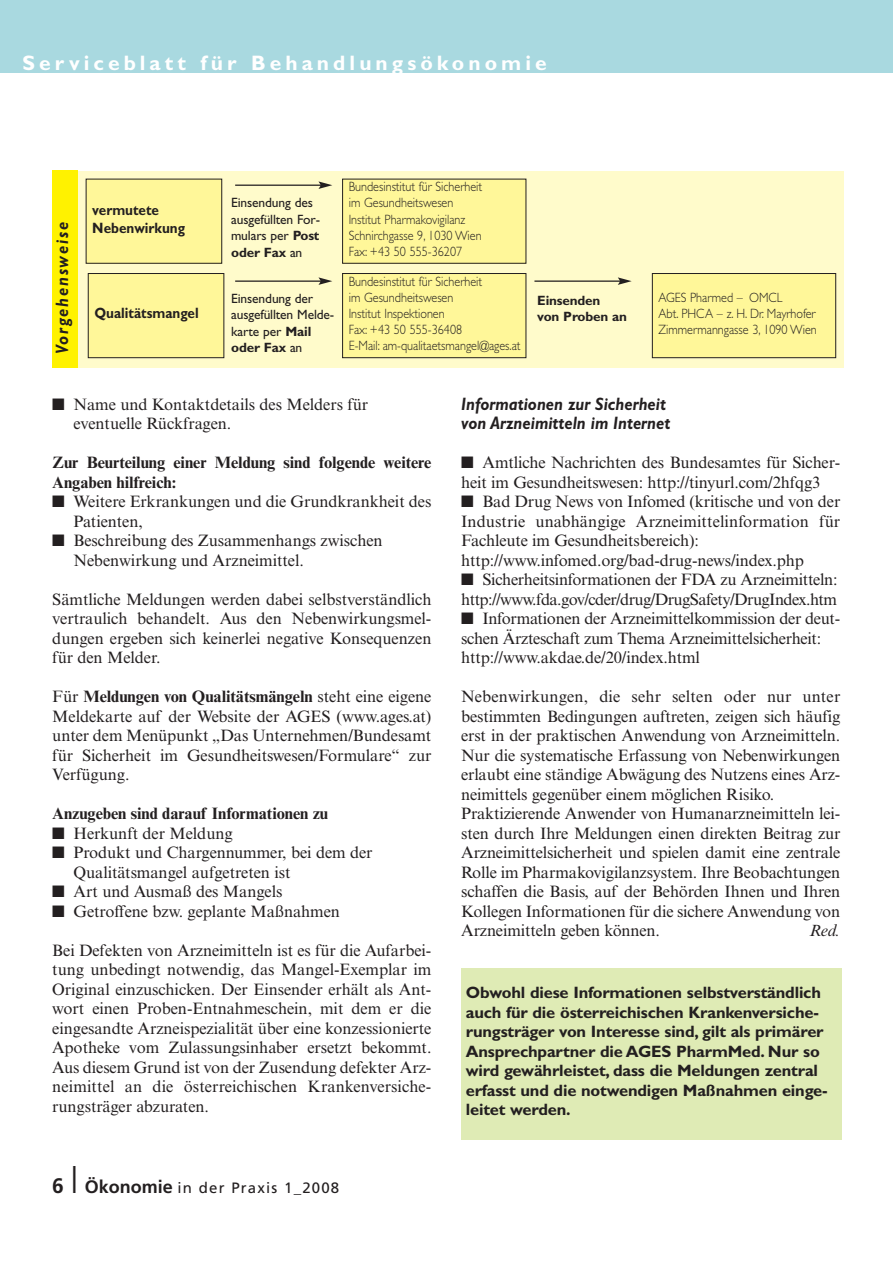
<style>
.page{position:relative;width:893px;height:1263px;background:#fff}
.page>*{position:absolute;margin:0;border:0;box-sizing:border-box;transform-origin:0 0}
.t1{font:700 21px "Gill Sans Std";letter-spacing:.195em;color:#fff}
.t2{font:italic 700 18px/19.5px "Gill Sans Std";color:#231f20;scale:.9 1}
.t3{font:italic 700 18px "Gill Sans Std";letter-spacing:.105em;color:#231f20;scale:.9 1}
.t4{font:16.5px/19.5px "Times New Roman MT Std";letter-spacing:-.01em;color:#231f20}
.t5{font:700 16.5px/19.5px "Gill Sans Std";letter-spacing:-.01em;color:#231f20}
.t6{font:16.5px/19.5px "Times New Roman MT Std";letter-spacing:-.03em;color:#231f20}
.t7{font:700 16.5px/19.5px "Times New Roman MT Std";letter-spacing:-.005em;color:#231f20}
.t8{font:italic 16.5px "Times New Roman MT Std";color:#231f20}
.t9{font:700 15px/18px "Gill Sans Std";color:#231f20;scale:.9 1}
.t10{font:15px "Frutiger LT Std";letter-spacing:.08em;color:#231f20}
.t11{font:300 13.5px/16.2px "Gill Sans Std";color:#231f20;scale:.9 1}
.t12{font:13.5px/16.5px "Gill Sans Std";letter-spacing:-.01em;color:#231f20}
.t13{font:700 13.5px/16.5px "Gill Sans Std";letter-spacing:-.01em;color:#231f20}
.s1{font-weight:700}
.s2{font-weight:700;font-size:21px}
.s3{font-weight:300;font-size:36px}
.s4{font-weight:700;font-size:18px}
</style>
<div class="page">
<div style="left:0;top:0;width:893px;height:72px;background:#a9d9e0"></div>
<div style="left:52px;top:171px;width:791px;height:197px;background:#fffbcb"></div>
<div style="left:86px;top:179px;width:136px;height:84px;background:#fff799"></div>
<div style="left:86px;top:179px;width:136px;height:85px;border:1px solid #231f20"></div>
<div style="left:343px;top:179px;width:183px;height:84px;background:#fff799"></div>
<div style="left:342px;top:179px;width:184px;height:85px;border:1px solid #231f20"></div>
<div style="left:343px;top:274px;width:183px;height:84px;background:#fff799"></div>
<div style="left:342px;top:273px;width:184px;height:85px;border:1px solid #231f20"></div>
<div style="left:652px;top:274px;width:184px;height:84px;background:#fff799"></div>
<div style="left:652px;top:273px;width:184px;height:85px;border:1px solid #231f20"></div>
<div style="left:88px;top:274px;width:136px;height:84px;background:#fff799"></div>
<div style="left:88px;top:273px;width:136px;height:85px;border:1px solid #231f20"></div>
<hr style="left:235px;top:185px;width:86px;height:1px;background:#231f20">
<svg style="left:318px;top:181px;width:14px;height:8px"></svg>
<hr style="left:235px;top:281px;width:86px;height:1px;background:#231f20">
<svg style="left:318px;top:277px;width:14px;height:8px"></svg>
<hr style="left:534px;top:281px;width:86px;height:1px;background:#231f20">
<svg style="left:618px;top:277px;width:14px;height:8px"></svg>
<div style="left:52px;top:170px;width:26px;height:198px;background:#fff200"></div>
<div style="left:462px;top:968px;width:380px;height:172px;background:#dfebb5"></div>
<p class="t1" style="left:23px;top:55px;width:526px">Serviceblatt für Behandlungsökonomie</p>
<p class="t3" style="left:55px;top:354px;width:148px;rotate:-90deg">Vorgehensweise</p>
<p class="t9" style="left:92px;top:202px;width:105px">vermutete<br>Nebenwirkung</p>
<p class="t9" style="left:94px;top:306px;width:117px">Qualitätsmangel</p>
<p class="t11" style="left:349px;top:180px;width:150px">Bundesinstitut für Sicherheit im Gesundheitswesen<br>Institut Pharmakovigilanz<br>Schnirchgasse 9, 1030 Wien<br>Fax: +43 50 555-36207</p>
<p class="t11" style="left:349px;top:274px;width:192px">Bundesinstitut für Sicherheit<br>im Gesundheitswesen<br>Institut Inspektionen<br>Fax: +43 50 555-36408<br>E-Mail: am-qualitaetsmangel@ages.at</p>
<p class="t12" style="left:231px;top:196px;width:90px">Einsendung des ausgefüllten For&shy;mulars per <span class="s1">Post oder Fax</span> an</p>
<p class="t12" style="left:231px;top:291px;width:105px">Einsendung der ausgefüllten Melde&shy;karte per <span class="s1">Mail oder Fax</span> an</p>
<p class="t13" style="left:537px;top:293px;width:91px">Einsenden<br>von Proben an</p>
<p class="t11" style="left:658px;top:291px;width:177px">AGES Pharmed – OMCL<br>Abt. PHCA – z. H. Dr. Mayrhofer<br>Zimmermanngasse 3, 1090 Wien</p>
<p class="t4" style="left:74px;top:396px;width:296px;text-indent:-21px">■ Name und Kontaktdetails des Melders für eventuelle Rückfragen.</p>
<p class="t7" style="left:52px;top:454px;width:381px">Zur Beurteilung einer Meldung sind folgende weitere<br>Angaben hilfreich:</p>
<p class="t4" style="left:74px;top:493px;width:359px;text-indent:-21px">■ Weitere Erkrankungen und die Grundkrankheit des<br>Patienten,</p>
<p class="t4" style="left:74px;top:532px;width:310px;text-indent:-21px">■ Beschreibung des Zusammenhangs zwischen<br>Nebenwirkung und Arzneimittel.</p>
<p class="t4" style="left:52px;top:591px;width:381px;text-align:justify">Sämtliche Meldungen werden dabei selbstverständlich vertraulich behandelt. Aus den Nebenwirkungsmel&shy;dungen ergeben sich keinerlei negative Konsequenzen für den Melder.</p>
<p class="t4" style="left:52px;top:688px;width:381px;text-align:justify">Für <span class="s1">Meldungen von Qualitätsmängeln</span> steht eine eigene Meldekarte auf der Website der AGES (www.ages.at) unter dem Menüpunkt „Das Unternehmen/Bundesamt für Sicherheit im Gesundheitswesen/Formulare“ zur Verfügung.</p>
<p class="t7" style="left:52px;top:805px;width:277px">Anzugeben sind darauf Informationen zu</p>
<p class="t4" style="left:52px;top:825px;width:182px">■ Herkunft der Meldung</p>
<p class="t4" style="left:74px;top:844px;width:301px;text-indent:-21px">■ Produkt und Chargennummer, bei dem der<br>Qualitätsmangel aufgetreten ist</p>
<p class="t4" style="left:52px;top:883px;width:232px">■ Art und Ausmaß des Mangels</p>
<p class="t4" style="left:52px;top:903px;width:289px">■ Getroffene bzw. geplante Maßnahmen</p>
<p class="t4" style="left:52px;top:942px;width:381px;text-align:justify">Bei Defekten von Arzneimitteln ist es für die Aufarbei&shy;tung unbedingt notwendig, das Mangel-Exemplar im Original einzuschicken. Der Einsender erhält als Ant&shy;wort einen Proben-Entnahmeschein, mit dem er die eingesandte Arzneispezialität über eine konzessionierte Apotheke vom Zulassungsinhaber ersetzt bekommt.<br>Aus diesem Grund ist von der Zusendung defekter Arz&shy;neimittel an die österreichischen Krankenversiche&shy;rungsträger abzuraten.</p>
<p class="t10" style="left:52px;top:1180px;width:288px"><span class="s2">6</span> <span class="s3">l</span> <span class="s4">Ökonomie</span> in der Praxis 1_2008</p>
<p class="t2" style="left:461px;top:396px;width:234px">Informationen zur Sicherheit von Arzneimitteln im Internet</p>
<p class="t4" style="left:461px;top:454px;width:381px">■ Amtliche Nachrichten des Bundesamtes für Sicher&shy;heit im Gesundheitswesen: http://tinyurl.com/2hfqg3</p>
<p class="t4" style="left:461px;top:493px;width:381px">■ Bad Drug News von Infomed (kritische und von der Industrie unabhängige Arzneimittelinformation für Fachleute im Gesundheitsbereich): http://www.infomed.org/bad-drug-news/index.php</p>
<p class="t6" style="left:461px;top:571px;width:378px">■ Sicherheitsinformationen der FDA zu Arzneimitteln: http://www.fda.gov/cder/drug/DrugSafety/DrugIndex.htm</p>
<p class="t4" style="left:461px;top:610px;width:381px">■ Informationen der Arzneimittelkommission der deut&shy;schen Ärzteschaft zum Thema Arzneimittelsicherheit: http://www.akdae.de/20/index.html</p>
<p class="t4" style="left:461px;top:688px;width:381px">Nebenwirkungen, die sehr selten oder nur unter bestimmten Bedingungen auftreten, zeigen sich häufig erst in der praktischen Anwendung von Arzneimitteln.<br>Nur die systematische Erfassung von Nebenwirkungen erlaubt eine ständige Abwägung des Nutzens eines Arz&shy;neimittels gegenüber einem möglichen Risiko.<br>Praktizierende Anwender von Humanarzneimitteln lei&shy;sten durch Ihre Meldungen einen direkten Beitrag zur Arzneimittelsicherheit und spielen damit eine zentrale Rolle im Pharmakovigilanzsystem. Ihre Beobachtungen schaffen die Basis, auf der Behörden Ihnen und Ihren Kollegen Informationen für die sichere Anwendung von Arzneimitteln geben können.</p>
<p class="t8" style="left:809px;top:924px;width:33px">Red.</p>
<p class="t5" style="left:466px;top:985px;width:363px">Obwohl diese Informationen selbstverständlich auch für die österreichischen Krankenversiche&shy;rungsträger von Interesse sind, gilt als primärer Ansprechpartner die AGES PharmMed. Nur so wird gewährleistet, dass die Meldungen zentral erfasst und die notwendigen Maßnahmen einge&shy;leitet werden.</p>
</div>
